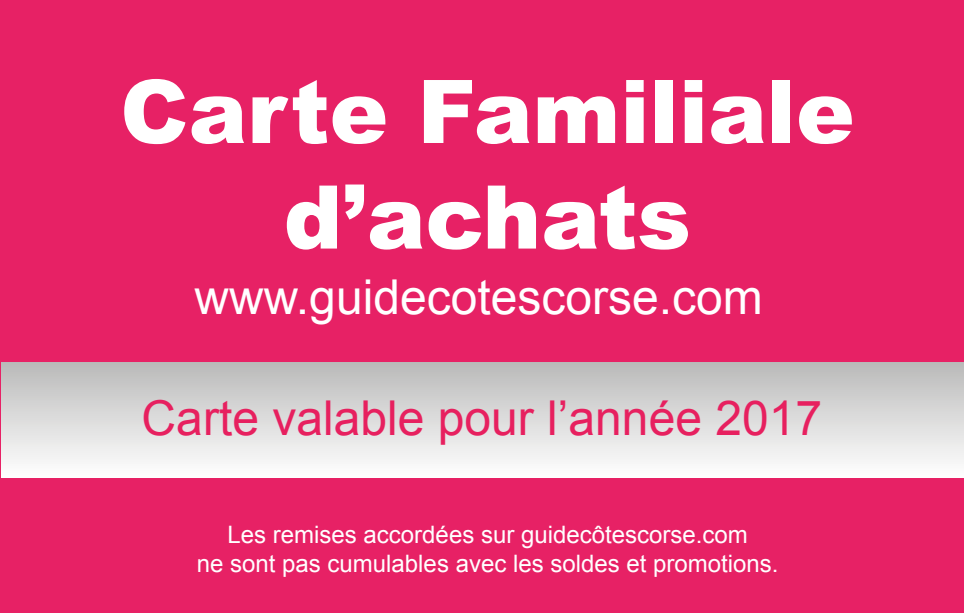
<style>
.page{position:relative;width:964px;height:613px;background:#fff}
.page>*{position:absolute;margin:0;border:0;box-sizing:border-box;transform-origin:0 0}
.t1{font:900 88px/105.6px "Arial";color:#fff;text-align:center}
.t2{font:48px "Arial";color:#e7205f}
.t3{font:48px "Arial";color:#fff}
.t4{font:24px/28.8px "Arial";color:#fff;text-align:center}
</style>
<div class="page">
<div style="left:0;top:0;width:964px;height:612px;background:#e72165"></div>
<div style="left:1px;top:362px;width:962px;height:115px;background:linear-gradient(to bottom,#bab9b9,#fff)"></div>
<h1 class="t1" style="left:120px;top:56px;width:736px">Carte Familiale d’achats</h1>
<h2 class="t3" style="left:195px;top:265px;width:570px">www.guidecotescorse.com</h2>
<h2 class="t2" style="left:142px;top:386px;width:682px">Carte valable pour l’année 2017</h2>
<p class="t4" style="left:197px;top:520px;width:583px">Les remises accordées sur guidecôtescorse.com<br>ne sont pas cumulables avec les soldes et promotions.</p>
</div>
